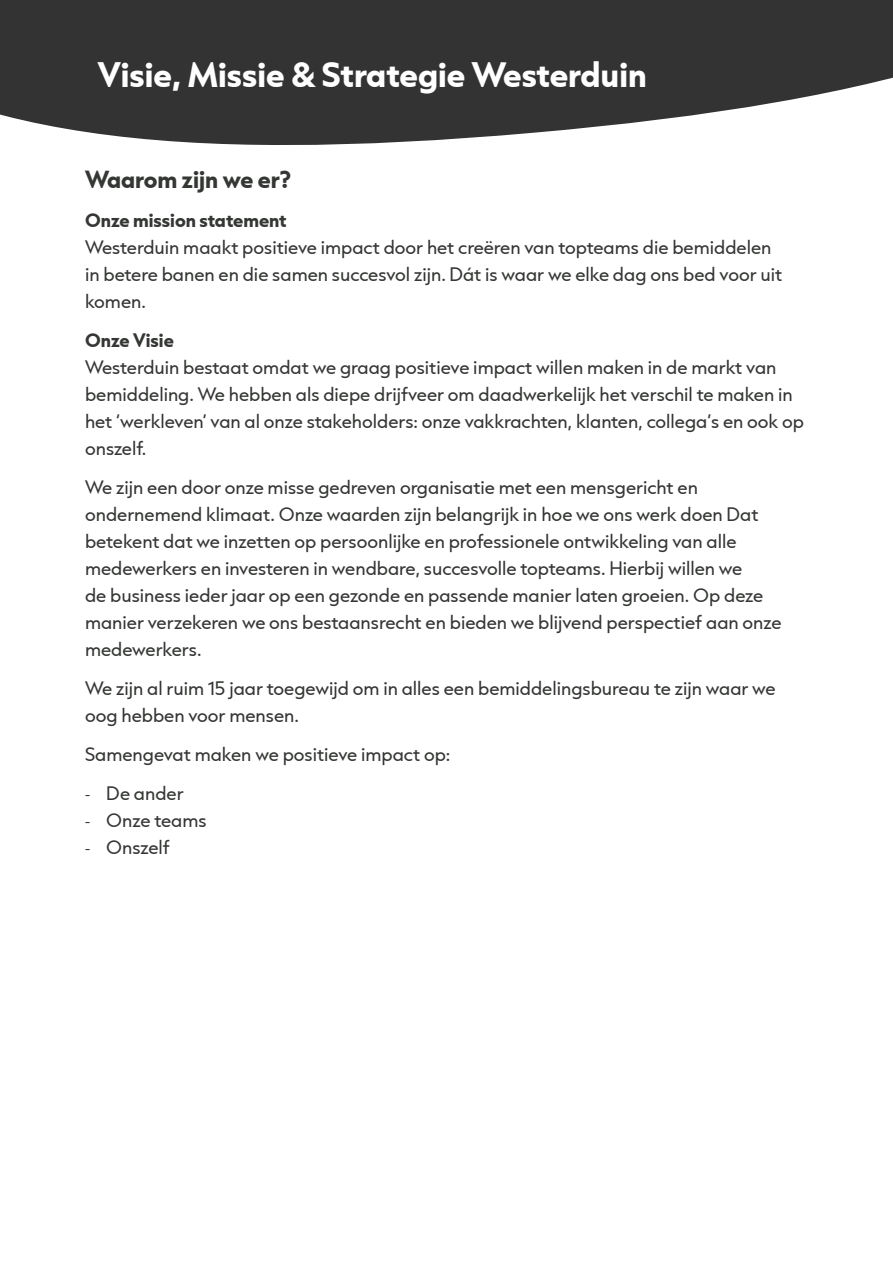
<style>
.page{position:relative;width:893px;height:1263px;background:#fff}
.page>*{position:absolute;margin:0;border:0;box-sizing:border-box;transform-origin:0 0}
.t1{font:700 30px "Capitana";color:#fff}
.Heading_3{font:700 21px "Capitana";color:#343734}
.t2{font:16.5px/27px "Capitana";color:#343734}
.Dikgedrukt{font:700 16.5px "Capitana";color:#343734}
.s1{font-family:"Myriad Pro"}
</style>
<div class="page">
<svg style="left:0;top:0;width:893px;height:145px;background:#4c4c4c"></svg>
<h2 class="t1" style="left:98px;top:52px;width:550px">Visie, Missie &amp; Strategie Westerduin</h2>
<p class="Heading_3" style="left:85px;top:164px;width:208px">Waarom zijn we er?</p>
<p class="Dikgedrukt" style="left:85px;top:208px;width:203px">Onze mission statement</p>
<p class="t2" style="left:85px;top:234px;width:699px">Westerduin maakt positieve impact door het creëren van topteams die bemiddelen in betere banen en die samen succesvol zijn. Dát is waar we elke dag ons bed voor uit komen.</p>
<p class="Dikgedrukt" style="left:85px;top:328px;width:90px">Onze Visie</p>
<p class="t2" style="left:85px;top:354px;width:720px">Westerduin bestaat omdat we graag positieve impact willen maken in de markt van bemiddeling. We hebben als diepe drijfveer om daadwerkelijk het verschil te maken in het ‘werkleven’ van al onze stakeholders: onze vakkrachten, klanten, collega’s en ook op onszelf.</p>
<p class="t2" style="left:85px;top:474px;width:698px">We zijn een door onze misse gedreven organisatie met een mensgericht en ondernemend klimaat. Onze waarden zijn belangrijk in hoe we ons werk doen Dat betekent dat we inzetten op persoonlijke en professionele ontwikkeling van alle medewerkers en investeren in wendbare, succesvolle topteams. Hierbij willen we<br>de business ieder jaar op een gezonde en passende manier laten groeien. Op deze manier verzekeren we ons bestaansrecht en bieden we blijvend perspectief aan onze medewerkers.</p>
<p class="t2" style="left:85px;top:675px;width:692px">We zijn al ruim 15 jaar toegewijd om in alles een bemiddelingsbureau te zijn waar we oog hebben voor mensen.</p>
<p class="t2" style="left:85px;top:741px;width:367px">Samengevat maken we positieve impact op:</p>
<p class="t2" style="left:85px;top:780px;width:100px"><span class="s1">-</span> De ander</p>
<p class="t2" style="left:85px;top:807px;width:123px"><span class="s1">-</span> Onze teams</p>
<p class="t2" style="left:85px;top:834px;width:86px"><span class="s1">-</span> Onszelf</p>
</div>
